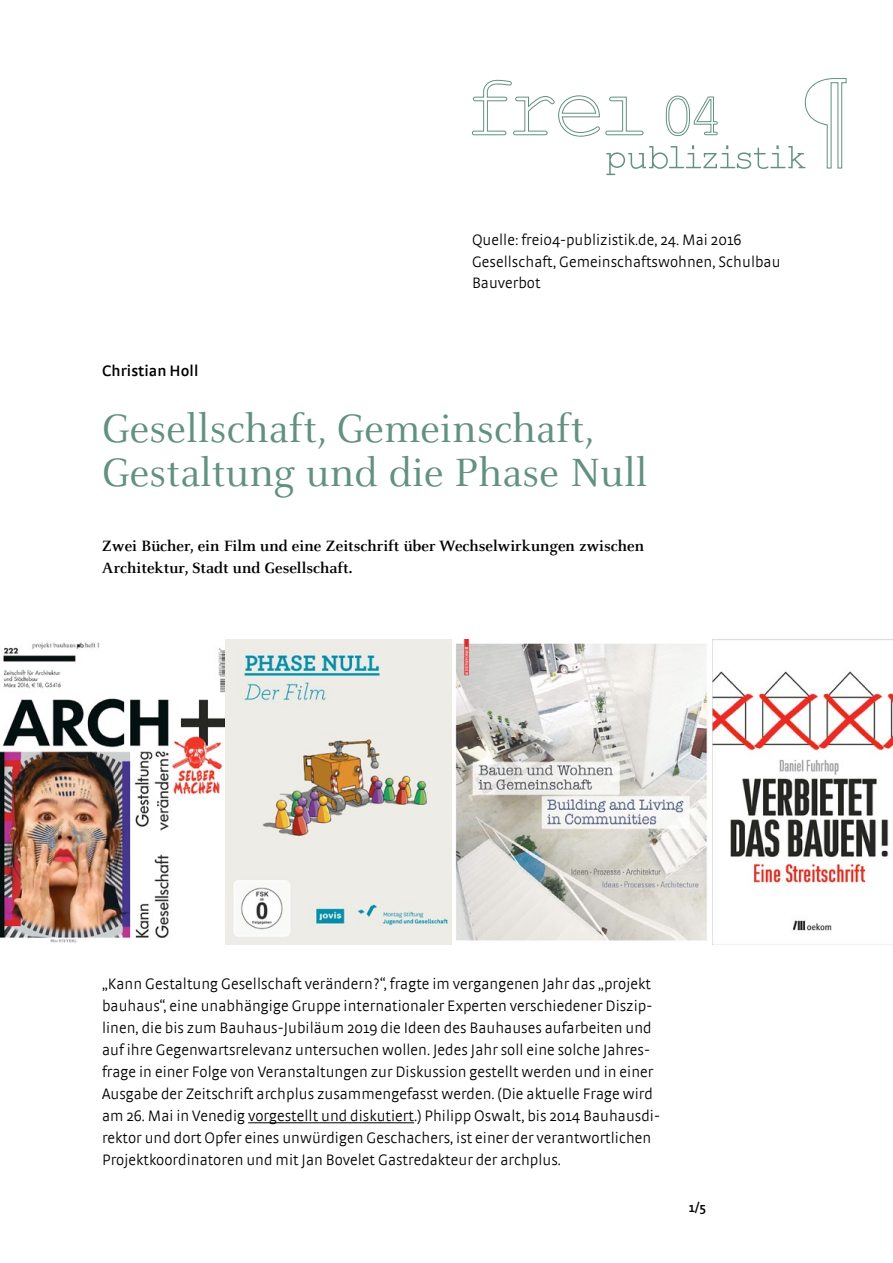
<style>
.page{position:relative;width:893px;height:1263px;background:#fff}
.page>*{position:absolute;margin:0;border:0;box-sizing:border-box;transform-origin:0 0}
.t1{font:43.5px/43.8px "Celeste";letter-spacing:.005em;color:#629081}
.t2{font:700 16.5px/21.9px "Celeste";color:#000}
.t3{font:300 15.9px/21.9px "Strada";letter-spacing:.005em;color:#000}
.t4{font:300 15.9px/21.9px "Strada OT";letter-spacing:.005em;color:#000}
.t5{font:600 15.9px "Strada";letter-spacing:.005em;color:#000}
.t6{font:600 13.5px "Strada";color:#000}
</style>
<div class="page">
<svg style="left:472px;top:78px;width:374px;height:97px"></svg>
<hr style="left:248px;top:1122px;width:166px;height:1px;background:#000">
<img style="left:0;top:642px;width:225px;height:301px">
<img style="left:225px;top:639px;width:227px;height:305px">
<img style="left:455px;top:639px;width:438px;height:305px">
<p class="t4" style="left:472px;top:229px;width:310px">Quelle: frei04-publizistik.de, 24. Mai 2016<br>Gesellschaft, Gemeinschaftswohnen, Schulbau<br>Bauverbot</p>
<p class="t5" style="left:102px;top:361px;width:98px">Christian Holl</p>
<h1 class="t1" style="left:102px;top:408px;width:547px">Gesellschaft, Gemeinschaft,<br>Gestaltung und die Phase Null</h1>
<p class="t2" style="left:102px;top:536px;width:544px">Zwei Bücher, ein Film und eine Zeitschrift über Wechselwirkungen zwischen<br>Architektur, Stadt und Gesellschaft.</p>
<p class="t3" style="left:102px;top:973px;width:559px">„Kann Gestaltung Gesellschaft verändern?“, fragte im vergangenen Jahr das „projekt bauhaus“, eine unabhängige Gruppe internationaler Experten verschiedener Diszip&shy;linen, die bis zum Bauhaus-Jubiläum 2019 die Ideen des Bauhauses aufarbeiten und auf ihre Gegenwartsrelevanz untersuchen wollen. Jedes Jahr soll eine solche Jahres&shy;frage in einer Folge von Veranstaltungen zur Diskussion gestellt werden und in einer Ausgabe der Zeitschrift archplus zusammengefasst werden. (Die aktuelle Frage wird am 26. Mai in Venedig vorgestellt und diskutiert.) Philipp Oswalt, bis 2014 Bauhausdi&shy;rektor und dort Opfer eines unwürdigen Geschachers, ist einer der verantwortlichen Projektkoordinatoren und mit Jan Bovelet Gastredakteur der archplus.</p>
<p class="t6" style="left:689px;top:1199px;width:19px">1/5</p>
</div>
